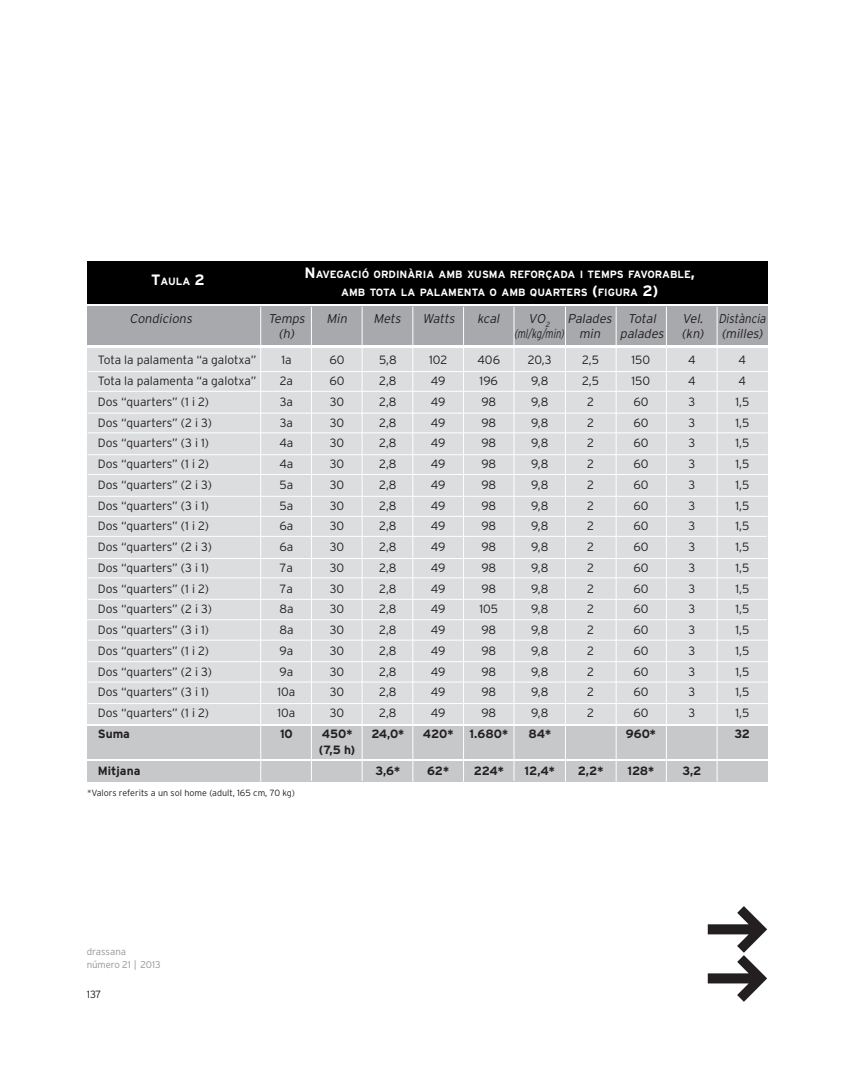
<style>
.page{position:relative;width:854px;height:1067px;background:#fff}
.page>*{position:absolute;margin:0;border:0;box-sizing:border-box;transform-origin:0 0}
.t1{font:italic 300 12.75px/15.3px "Interstate";color:#231f20;text-align:center}
.t2{font:italic 300 12.75px/15.3px "Interstate";color:#231f20;scale:.9 1}
.t3{font:300 12px/20.7px "Interstate";color:#231f20}
.t4{font:700 12px/16.5px "Interstate";color:#231f20}
.t5{font:300 12px/20.7px "Interstate";letter-spacing:-.035em;color:#231f20}
.t6{font:700 10.5px/18px "Interstate";color:#fff;text-align:center}
.t7{font:300 10.5px "Interstate";color:#231f20}
.t8{font:300 9.75px/13.5px "Interstate";letter-spacing:-.01em;color:#939598}
.t9{font:300 9px "Interstate";color:#231f20}
.s1{font-size:15px}
</style>
<div class="page">
<svg style="left:708px;top:906px;width:59px;height:95px"></svg>
<div style="left:87px;top:761px;width:680px;height:20px;background:#c7c8ca"></div>
<div style="left:88px;top:726px;width:680px;height:32px;background:#c7c8ca"></div>
<div style="left:88px;top:307px;width:680px;height:38px;background:#a8a9ad"></div>
<div style="left:88px;top:261px;width:680px;height:43px;background:#000"></div>
<div style="left:88px;top:348px;width:680px;height:375px;background:#dcdddf"></div>
<hr style="left:260px;top:307px;width:1px;height:474px;background:#fff">
<hr style="left:311px;top:307px;width:1px;height:473px;background:#fff">
<hr style="left:362px;top:307px;width:1px;height:473px;background:#fff">
<hr style="left:412px;top:307px;width:1px;height:474px;background:#fff">
<hr style="left:463px;top:307px;width:1px;height:474px;background:#fff">
<hr style="left:514px;top:307px;width:1px;height:473px;background:#fff">
<hr style="left:565px;top:307px;width:1px;height:474px;background:#fff">
<hr style="left:616px;top:307px;width:1px;height:474px;background:#fff">
<hr style="left:666px;top:307px;width:1px;height:474px;background:#fff">
<hr style="left:717px;top:307px;width:1px;height:474px;background:#fff">
<hr style="left:88px;top:371px;width:680px;height:1px;background:#fff">
<hr style="left:88px;top:391px;width:680px;height:1px;background:#fff">
<hr style="left:88px;top:413px;width:680px;height:1px;background:#fff">
<hr style="left:88px;top:432px;width:680px;height:1px;background:#fff">
<hr style="left:88px;top:454px;width:680px;height:1px;background:#fff">
<hr style="left:88px;top:474px;width:680px;height:1px;background:#fff">
<hr style="left:88px;top:496px;width:680px;height:1px;background:#fff">
<hr style="left:88px;top:516px;width:680px;height:1px;background:#fff">
<hr style="left:87px;top:536px;width:680px;height:1px;background:#fff">
<hr style="left:88px;top:558px;width:680px;height:1px;background:#fff">
<hr style="left:88px;top:577px;width:680px;height:1px;background:#fff">
<hr style="left:88px;top:599px;width:680px;height:1px;background:#fff">
<hr style="left:87px;top:619px;width:680px;height:1px;background:#fff">
<hr style="left:88px;top:639px;width:680px;height:1px;background:#fff">
<hr style="left:88px;top:661px;width:680px;height:1px;background:#fff">
<hr style="left:88px;top:681px;width:680px;height:1px;background:#fff">
<hr style="left:88px;top:703px;width:680px;height:1px;background:#fff">
<p class="t6" style="left:151px;top:272px;width:55px"><span class="s1">T</span>AULA <span class="s1">2</span></p>
<p class="t6" style="left:304px;top:265px;width:392px"><span class="s1">N</span>AVEGACIÓ ORDINÀRIA AMB XUSMA REFORÇADA I TEMPS FAVORABLE<span class="s1">,<br></span>AMB TOTA LA PALAMENTA O AMB QUARTERS <span class="s1">(</span>FIGURA <span class="s1">2)</span></p>
<p class="t1" style="left:130px;top:310px;width:66px">Condicions</p>
<p class="t3" style="left:98px;top:349px;width:160px">Tota la palamenta “a galotxa”<br>Tota la palamenta “a galotxa”<br>Dos “quarters” (1 i 2)<br>Dos “quarters” (2 i 3)<br>Dos “quarters” (3 i 1)<br>Dos “quarters” (1 i 2)<br>Dos “quarters” (2 i 3)<br>Dos “quarters” (3 i 1)<br>Dos “quarters” (1 i 2)<br>Dos “quarters” (2 i 3)<br>Dos “quarters” (3 i 1)<br>Dos “quarters” (1 i 2)<br>Dos “quarters” (2 i 3)<br>Dos “quarters” (3 i 1)<br>Dos “quarters” (1 i 2)<br>Dos “quarters” (2 i 3)<br>Dos “quarters” (3 i 1)<br>Dos “quarters” (1 i 2)</p>
<p class="t4" style="left:98px;top:725px;width:34px">Suma</p>
<p class="t4" style="left:98px;top:762px;width:44px">Mitjana</p>
<p class="t1" style="left:268px;top:310px;width:41px">Temps (h)</p>
<p class="t3" style="left:277px;top:349px;width:19px;text-align:center">1a<br>2a<br>3a<br>3a<br>4a<br>4a<br>5a<br>5a<br>6a<br>6a<br>7a<br>7a<br>8a<br>8a<br>9a<br>9a<br>10a<br>10a</p>
<p class="t4" style="left:280px;top:725px;width:14px">10</p>
<p class="t1" style="left:326px;top:310px;width:24px">Min</p>
<p class="t3" style="left:330px;top:349px;width:17px;text-align:justify">60<br>60<br>30<br>30<br>30<br>30<br>30<br>30<br>30<br>30<br>30<br>30<br>30<br>30<br>30<br>30<br>30<br>30</p>
<p class="t4" style="left:319px;top:725px;width:38px">450* (7,5 h)</p>
<p class="t1" style="left:373px;top:310px;width:31px">Mets</p>
<p class="t3" style="left:379px;top:349px;width:19px;text-align:justify">5,8<br>2,8<br>2,8<br>2,8<br>2,8<br>2,8<br>2,8<br>2,8<br>2,8<br>2,8<br>2,8<br>2,8<br>2,8<br>2,8<br>2,8<br>2,8<br>2,8<br>2,8</p>
<p class="t4" style="left:371px;top:725px;width:34px">24,0*</p>
<p class="t4" style="left:375px;top:762px;width:26px">3,6*</p>
<p class="t1" style="left:422px;top:310px;width:36px">Watts</p>
<p class="t5" style="left:429px;top:349px;width:20px">102<br>49<br>49<br>49<br>49<br>49<br>49<br>49<br>49<br>49<br>49<br>49<br>49<br>49<br>49<br>49<br>49<br>49</p>
<p class="t4" style="left:423px;top:725px;width:32px">420*</p>
<p class="t4" style="left:427px;top:762px;width:23px">62*</p>
<p class="t1" style="left:477px;top:310px;width:26px">kcal</p>
<p class="t1" style="left:567px;top:310px;width:48px">Palades min</p>
<p class="t1" style="left:514px;top:310px;width:54px">VO<sub>2 </sub>(ml/kg/min)</p>
<p class="t1" style="left:620px;top:310px;width:48px">Total palades</p>
<p class="t3" style="left:477px;top:349px;width:24px">406<br>196<br>98<br>98<br>98<br>98<br>98<br>98<br>98<br>98<br>98<br>98<br>105<br>98<br>98<br>98<br>98<br>98</p>
<p class="t4" style="left:469px;top:725px;width:40px">1.680*</p>
<p class="t4" style="left:474px;top:762px;width:31px">224*</p>
<p class="t3" style="left:528px;top:349px;width:25px">20,3<br>9,8<br>9,8<br>9,8<br>9,8<br>9,8<br>9,8<br>9,8<br>9,8<br>9,8<br>9,8<br>9,8<br>9,8<br>9,8<br>9,8<br>9,8<br>9,8<br>9,8</p>
<p class="t4" style="left:528px;top:725px;width:24px">84*</p>
<p class="t4" style="left:524px;top:762px;width:32px">12,4*</p>
<p class="t3" style="left:582px;top:349px;width:18px;text-align:center">2,5<br>2,5<br>2<br>2<br>2<br>2<br>2<br>2<br>2<br>2<br>2<br>2<br>2<br>2<br>2<br>2<br>2<br>2</p>
<p class="t4" style="left:578px;top:762px;width:27px">2,2*</p>
<p class="t3" style="left:631px;top:349px;width:20px">150<br>150<br>60<br>60<br>60<br>60<br>60<br>60<br>60<br>60<br>60<br>60<br>60<br>60<br>60<br>60<br>60<br>60</p>
<p class="t4" style="left:626px;top:725px;width:32px">960*</p>
<p class="t4" style="left:627px;top:762px;width:28px">128*</p>
<p class="t1" style="left:681px;top:310px;width:26px;text-align:left">Vel. (kn)</p>
<p class="t3" style="left:688px;top:349px;width:9px;text-align:justify">4<br>4<br>3<br>3<br>3<br>3<br>3<br>3<br>3<br>3<br>3<br>3<br>3<br>3<br>3<br>3<br>3<br>3</p>
<p class="t4" style="left:682px;top:762px;width:20px">3,2</p>
<p class="t2" style="left:718px;top:310px;width:57px">Distància (milles)</p>
<p class="t3" style="left:735px;top:349px;width:15px">4<br>4<br>1,5<br>1,5<br>1,5<br>1,5<br>1,5<br>1,5<br>1,5<br>1,5<br>1,5<br>1,5<br>1,5<br>1,5<br>1,5<br>1,5<br>1,5<br>1,5</p>
<p class="t4" style="left:734px;top:725px;width:17px">32</p>
<p class="t9" style="left:87px;top:787px;width:209px">*Valors referits a un sol home (adult, 165 cm, 70 kg)</p>
<p class="t8" style="left:87px;top:944px;width:75px">drassana número 21 | 2013</p>
<p class="t7" style="left:87px;top:988px;width:16px">137</p>
</div>
